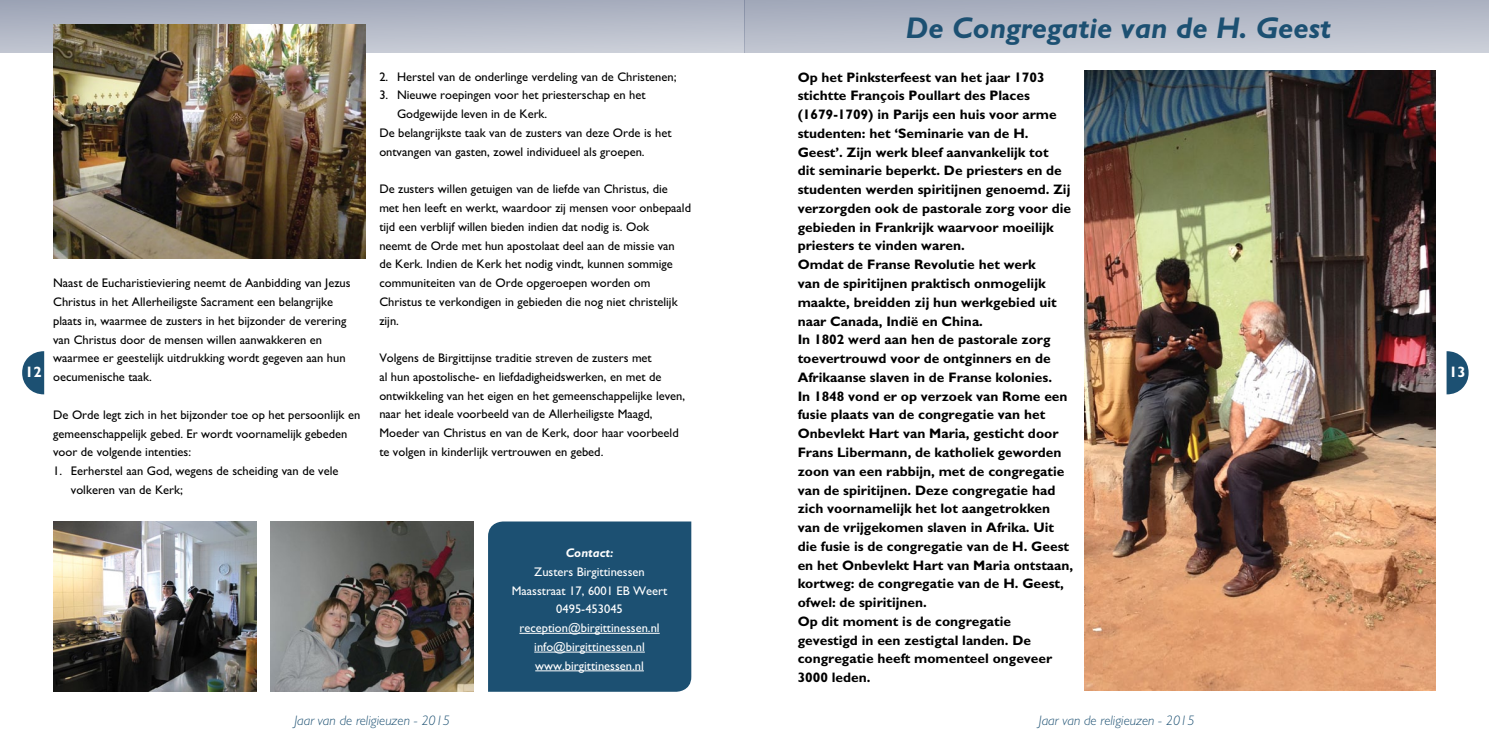
<style>
.page{position:relative;width:1489px;height:745px;background:#fff}
.page>*{position:absolute;margin:0;border:0;box-sizing:border-box;transform-origin:0 0}
.hoofdstuk{font:italic 700 30px "M Gill Sans";color:#1c5072}
.t1{font:700 15px "M Gill Sans";color:#fff}
.standaard_vet{font:700 13.75px/18.8px "M Gill Sans";color:#000}
.t2{font:italic 300 13.75px "M Gill Sans";color:#1c5072}
.standaard{font:12.5px/18.8px "M Gill Sans";color:#000}
.adresgegevens{font:12.5px "M Gill Sans";color:#fff}
.adresgegevens-2{font:italic 700 12.5px "M Gill Sans";color:#fff}
</style>
<div class="page">
<svg style="left:1446px;top:351px;width:22px;height:43px"></svg>
<svg style="left:22px;top:351px;width:22px;height:43px"></svg>
<div style="left:0;top:0;width:744px;height:53px;background:linear-gradient(to bottom,#9fa6b7,#caced7)"></div>
<div style="left:744px;top:0;width:744px;height:53px;background:linear-gradient(to bottom,#a5acbc,#c8ccd6)"></div>
<img style="left:270px;top:521px;width:204px;height:170px">
<img style="left:53px;top:521px;width:203px;height:170px">
<div style="left:488px;top:521px;width:203px;height:170px;background:#1c5072"></div>
<hr style="left:519px;top:632px;width:140px;height:1px;background:#fff">
<hr style="left:534px;top:651px;width:111px;height:1px;background:#fff">
<hr style="left:535px;top:670px;width:109px;height:1px;background:#fff">
<img style="left:53px;top:25px;width:312px;height:234px">
<img style="left:1084px;top:71px;width:351px;height:619px">
<p class="hoofdstuk" style="left:906px;top:11px;width:426px">De Congregatie van de H. Geest</p>
<p class="standaard_vet" style="left:797px;top:68px;width:275px">Op het Pinksterfeest van het jaar 1703 stichtte François Poullart des Places (1679-1709) in Parijs een huis voor arme studenten: het ‘Seminarie van de H.<br>Geest’. Zijn werk bleef aanvankelijk tot<br>dit seminarie beperkt. De priesters en de studenten werden spiritijnen genoemd. Zij verzorgden ook de pastorale zorg voor die gebieden in Frankrijk waarvoor moeilijk priesters te vinden waren.</p>
<p class="standaard_vet" style="left:797px;top:255px;width:260px">Omdat de Franse Revolutie het werk van de spiritijnen praktisch onmogelijk maakte, breidden zij hun werkgebied uit naar Canada, Indië en China.</p>
<p class="standaard_vet" style="left:797px;top:330px;width:256px;text-align:justify">In 1802 werd aan hen de pastorale zorg toevertrouwd voor de ontginners en de Afrikaanse slaven in de Franse kolonies.</p>
<p class="standaard_vet" style="left:797px;top:386px;width:277px">In 1848 vond er op verzoek van Rome een fusie plaats van de congregatie van het Onbevlekt Hart van Maria, gesticht door Frans Libermann, de katholiek geworden zoon van een rabbijn, met de congregatie van de spiritijnen. Deze congregatie had zich voornamelijk het lot aangetrokken van de vrijgekomen slaven in Afrika. Uit die fusie is de congregatie van de H. Geest en het Onbevlekt Hart van Maria ontstaan, kortweg: de congregatie van de H. Geest, ofwel: de spiritijnen.</p>
<p class="standaard_vet" style="left:797px;top:611px;width:256px">Op dit moment is de congregatie gevestigd in een zestigtal landen. De congregatie heeft momenteel ongeveer<br>3000 leden.</p>
<p class="standaard" style="left:379px;top:67px;width:299px">2. Herstel van de onderlinge verdeling van de Christenen;</p>
<p class="standaard" style="left:397px;top:86px;width:250px;text-indent:-18px">3. Nieuwe roepingen voor het priesterschap en het<br>Godgewijde leven in de Kerk.</p>
<p class="standaard" style="left:379px;top:123px;width:293px">De belangrijkste taak van de zusters van deze Orde is het ontvangen van gasten, zowel individueel als groepen.</p>
<p class="standaard" style="left:379px;top:180px;width:313px">De zusters willen getuigen van de liefde van Christus, die<br>met hen leeft en werkt, waardoor zij mensen voor onbepaald tijd een verblijf willen bieden indien dat nodig is. Ook<br>neemt de Orde met hun apostolaat deel aan de missie van<br>de Kerk. Indien de Kerk het nodig vindt, kunnen sommige communiteiten van de Orde opgeroepen worden om Christus te verkondigen in gebieden die nog niet christelijk zijn.</p>
<p class="standaard" style="left:379px;top:348px;width:307px">Volgens de Birgittijnse traditie streven de zusters met<br>al hun apostolische- en liefdadigheidswerken, en met de ontwikkeling van het eigen en het gemeenschappelijke leven, naar het ideale voorbeeld van de Allerheiligste Maagd, Moeder van Christus en van de Kerk, door haar voorbeeld te volgen in kinderlijk vertrouwen en gebed.</p>
<p class="standaard" style="left:53px;top:274px;width:299px">Naast de Eucharistieviering neemt de Aanbidding van Jezus Christus in het Allerheiligste Sacrament een belangrijke plaats in, waarmee de zusters in het bijzonder de verering van Christus door de mensen willen aanwakkeren en waarmee er geestelijk uitdrukking wordt gegeven aan hun oecumenische taak.</p>
<p class="standaard" style="left:53px;top:405px;width:308px">De Orde legt zich in het bijzonder toe op het persoonlijk en gemeenschappelijk gebed. Er wordt voornamelijk gebeden voor de volgende intenties:</p>
<p class="standaard" style="left:71px;top:461px;width:269px;text-indent:-18px">1. Eerherstel aan God, wegens de scheiding van de vele volkeren van de Kerk;</p>
<p class="t1" style="left:25px;top:363px;width:18px">12</p>
<p class="t1" style="left:1449px;top:363px;width:18px">13</p>
<p class="adresgegevens-2" style="left:565px;top:545px;width:49px">Contact:</p>
<p class="adresgegevens" style="left:534px;top:564px;width:112px">Zusters Birgittinessen</p>
<p class="adresgegevens" style="left:511px;top:583px;width:157px">Maasstraat 17, 6001 EB Weert</p>
<p class="adresgegevens" style="left:556px;top:602px;width:68px">0495-453045</p>
<p class="adresgegevens" style="left:519px;top:620px;width:142px">reception@birgittinessen.nl</p>
<p class="adresgegevens" style="left:534px;top:639px;width:112px">info@birgittinessen.nl</p>
<p class="adresgegevens" style="left:535px;top:658px;width:110px">www.birgittinessen.nl</p>
<p class="t2" style="left:294px;top:712px;width:157px">Jaar van de religieuzen - 2015</p>
<p class="t2" style="left:1038px;top:712px;width:157px">Jaar van de religieuzen - 2015</p>
</div>
